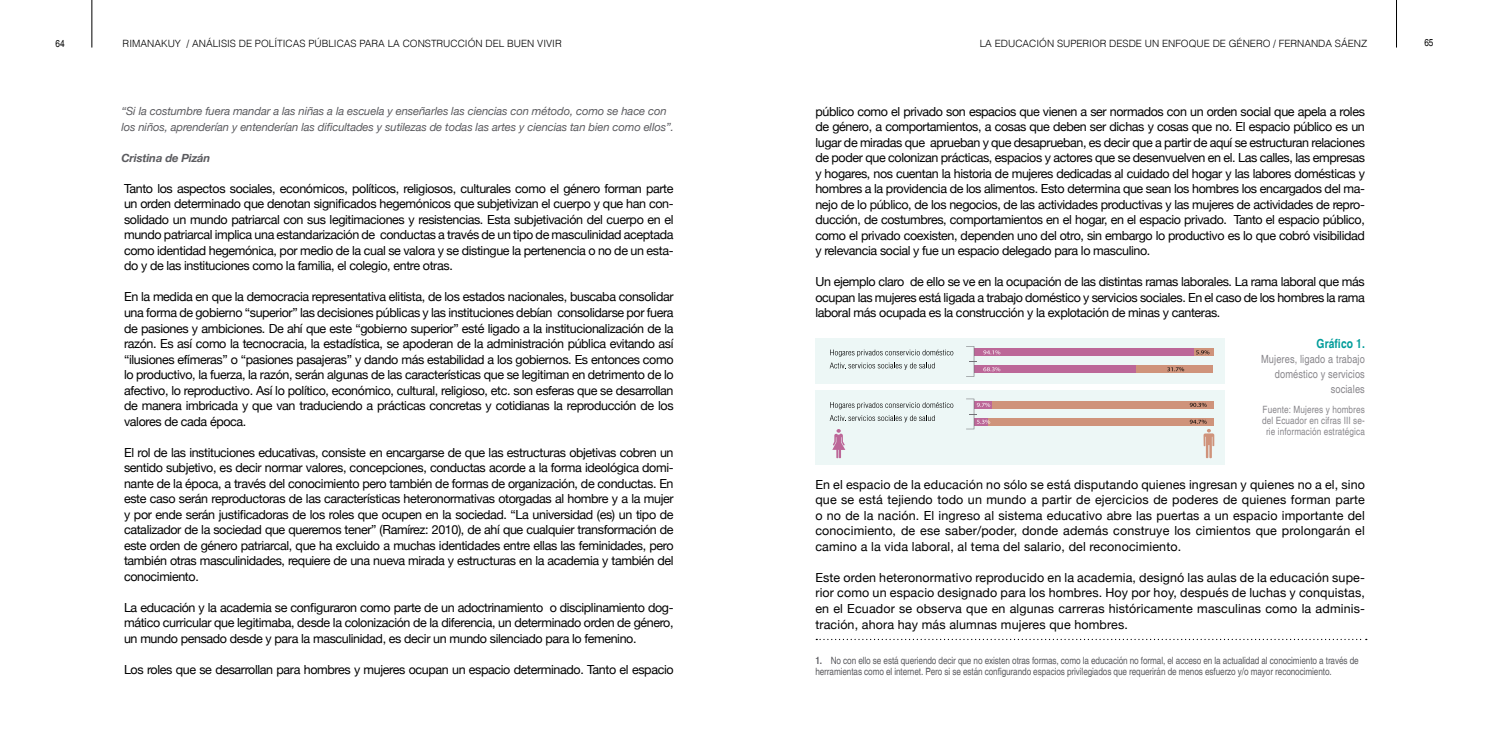
<style>
.page{position:relative;width:1489px;height:745px;background:#fff}
.page>*{position:absolute;margin:0;border:0;box-sizing:border-box;transform-origin:0 0}
.t1{font:12.5px/15.5px "Helvetica Neue";letter-spacing:-.03em;color:#000;text-align:justify}
.t2{font:700 condensed 12.5px "Helvetica";letter-spacing:.01em;color:#009c9a}
.t3{font:italic 11.25px/15.5px "Helvetica Neue";letter-spacing:-.01em;color:#5b5b5f}
.t4{font:condensed 11.25px/15px "Helvetica";letter-spacing:.01em;color:#89878c;text-align:right}
.t5{font:italic 700 11.25px "Helvetica Neue";letter-spacing:-.01em;color:#5b5b5f}
.t6{font:condensed 10px/10.6px "Helvetica";letter-spacing:-.01em;color:#5b5b5f}
.t7{font:300 10px "Helvetica";color:#000}
.t8{font:condensed 10px/11.2px "Helvetica";letter-spacing:.01em;color:#89878c;text-align:center}
.t9{font:condensed 10px "Helvetica";color:#000}
.s1{font-weight:700}
</style>
<div class="page">
<hr style="left:91px;top:0;width:1px;height:47px;background:#000">
<hr style="left:1395px;top:0;width:1px;height:47px;background:#000">
<div style="left:815px;top:338px;width:409px;height:45px;background:#edf7f6"></div>
<div style="left:815px;top:390px;width:409px;height:74px;background:#edf7f6"></div>
<svg style="left:830px;top:349px;width:123px;height:7px"></svg>
<svg style="left:829px;top:362px;width:105px;height:7px"></svg>
<div style="left:974px;top:348px;width:219px;height:8px;background:#bc6798"></div>
<svg style="left:1193px;top:348px;width:20px;height:8px"></svg>
<div style="left:974px;top:365px;width:162px;height:7px;background:#bc6798"></div>
<div style="left:1136px;top:365px;width:77px;height:7px;background:#cf937b"></div>
<svg style="left:966px;top:346px;width:10px;height:30px"></svg>
<svg style="left:983px;top:350px;width:17px;height:4px"></svg>
<svg style="left:983px;top:367px;width:17px;height:4px"></svg>
<svg style="left:1167px;top:367px;width:17px;height:4px"></svg>
<svg style="left:1195px;top:350px;width:14px;height:4px"></svg>
<svg style="left:830px;top:402px;width:123px;height:7px"></svg>
<svg style="left:829px;top:415px;width:105px;height:7px"></svg>
<div style="left:974px;top:401px;width:17px;height:7px;background:#bc6798"></div>
<div style="left:991px;top:401px;width:222px;height:7px;background:#cf937b"></div>
<div style="left:987px;top:417px;width:226px;height:8px;background:#cf937b"></div>
<svg style="left:966px;top:398px;width:24px;height:31px"></svg>
<svg style="left:1189px;top:402px;width:17px;height:5px"></svg>
<svg style="left:832px;top:429px;width:13px;height:29px"></svg>
<svg style="left:1189px;top:419px;width:25px;height:39px"></svg>
<svg style="left:816px;top:638px;width:550px;height:1px"></svg>
<p class="t9" style="left:55px;top:37px;width:11px">64</p>
<p class="t7" style="left:123px;top:37px;width:440px">RIMANAKUY / ANÁLISIS DE POLÍTICAS PÚBLICAS PARA LA CONSTRUCCIÓN DEL BUEN VIVIR</p>
<p class="t7" style="left:979px;top:37px;width:389px">LA EDUCACIÓN SUPERIOR DESDE UN ENFOQUE DE GÉNERO / FERNANDA SÁENZ</p>
<p class="t9" style="left:1424px;top:36px;width:11px">65</p>
<p class="t3" style="left:121px;top:103px;width:554px">“Si la costumbre fuera mandar a las niñas a la escuela y enseñarles las ciencias con método, como se hace con los niños, aprenderían y entenderían las dificultades y sutilezas de todas las artes y ciencias tan bien como ellos”.</p>
<p class="t5" style="left:121px;top:151px;width:91px">Cristina de Pizán</p>
<p class="t1" style="left:124px;top:180px;width:551px">Tanto los aspectos sociales, económicos, políticos, religiosos, culturales como el género forman parte un orden determinado que denotan significados hegemónicos que subjetivizan el cuerpo y que han con&shy;solidado un mundo patriarcal con sus legitimaciones y resistencias. Esta subjetivación del cuerpo en el mundo patriarcal implica una estandarización de conductas a través de un tipo de masculinidad aceptada como identidad hegemónica, por medio de la cual se valora y se distingue la pertenencia o no de un esta&shy;do y de las instituciones como la familia, el colegio, entre otras.</p>
<p class="t1" style="left:124px;top:289px;width:551px">En la medida en que la democracia representativa elitista, de los estados nacionales, buscaba consolidar una forma de gobierno “superior” las decisiones públicas y las instituciones debían consolidarse por fuera de pasiones y ambiciones. De ahí que este “gobierno superior” esté ligado a la institucionalización de la razón. Es así como la tecnocracia, la estadística, se apoderan de la administración pública evitando así “ilusiones efímeras” o “pasiones pasajeras” y dando más estabilidad a los gobiernos. Es entonces como lo productivo, la fuerza, la razón, serán algunas de las características que se legitiman en detrimento de lo afectivo, lo reproductivo. Así lo político, económico, cultural, religioso, etc. son esferas que se desarrollan de manera imbricada y que van traduciendo a prácticas concretas y cotidianas la reproducción de los valores de cada época.</p>
<p class="t1" style="left:124px;top:444px;width:551px">El rol de las instituciones educativas, consiste en encargarse de que las estructuras objetivas cobren un sentido subjetivo, es decir normar valores, concepciones, conductas acorde a la forma ideológica domi&shy;nante de la época, a través del conocimiento pero también de formas de organización, de conductas. En este caso serán reproductoras de las características heteronormativas otorgadas al hombre y a la mujer y por ende serán justificadoras de los roles que ocupen en la sociedad. “La universidad (es) un tipo de catalizador de la sociedad que queremos tener” (Ramírez: 2010), de ahí que cualquier transformación de este orden de género patriarcal, que ha excluido a muchas identidades entre ellas las feminidades, pero también otras masculinidades, requiere de una nueva mirada y estructuras en la academia y también del conocimiento.</p>
<p class="t1" style="left:124px;top:599px;width:551px">La educación y la academia se configuraron como parte de un adoctrinamiento o disciplinamiento dog&shy;mático curricular que legitimaba, desde la colonización de la diferencia, un determinado orden de género, un mundo pensado desde y para la masculinidad, es decir un mundo silenciado para lo femenino.</p>
<p class="t1" style="left:124px;top:661px;width:551px">Los roles que se desarrollan para hombres y mujeres ocupan un espacio determinado. Tanto el espacio</p>
<p class="t1" style="left:815px;top:103px;width:551px">público como el privado son espacios que vienen a ser normados con un orden social que apela a roles de género, a comportamientos, a cosas que deben ser dichas y cosas que no. El espacio público es un lugar de miradas que aprueban y que desaprueban, es decir que a partir de aquí se estructuran relaciones de poder que colonizan prácticas, espacios y actores que se desenvuelven en el. Las calles, las empresas y hogares, nos cuentan la historia de mujeres dedicadas al cuidado del hogar y las labores domésticas y hombres a la providencia de los alimentos. Esto determina que sean los hombres los encargados del ma&shy;nejo de lo público, de los negocios, de las actividades productivas y las mujeres de actividades de repro&shy;ducción, de costumbres, comportamientos en el hogar, en el espacio privado. Tanto el espacio público, como el privado coexisten, dependen uno del otro, sin embargo lo productivo es lo que cobró visibilidad y relevancia social y fue un espacio delegado para lo masculino.</p>
<p class="t1" style="left:815px;top:274px;width:551px">Un ejemplo claro de ello se ve en la ocupación de las distintas ramas laborales. La rama laboral que más ocupan las mujeres está ligada a trabajo doméstico y servicios sociales. En el caso de los hombres la rama laboral más ocupada es la construcción y la explotación de minas y canteras.</p>
<p class="t2" style="left:1316px;top:335px;width:50px">Gráfico 1.</p>
<p class="t4" style="left:1260px;top:351px;width:105px">Mujeres, ligado a trabajo doméstico y servicios sociales</p>
<p class="t8" style="left:1262px;top:403px;width:104px">Fuente: Mujeres y hombres del Ecuador en cifras III se&shy;rie información estratégica</p>
<p class="t1" style="left:815px;top:476px;width:551px">En el espacio de la educación no sólo se está disputando quienes ingresan y quienes no a el, sino que se está tejiendo todo un mundo a partir de ejercicios de poderes de quienes forman parte o no de la nación. El ingreso al sistema educativo abre las puertas a un espacio importante del conocimiento, de ese saber/poder, donde además construye los cimientos que prolongarán el camino a la vida laboral, al tema del salario, del reconocimiento.</p>
<p class="t1" style="left:815px;top:569px;width:551px">Este orden heteronormativo reproducido en la academia, designó las aulas de la educación supe&shy;rior como un espacio designado para los hombres. Hoy por hoy, después de luchas y conquistas, en el Ecuador se observa que en algunas carreras históricamente masculinas como la adminis&shy;tración, ahora hay más alumnas mujeres que hombres.</p>
<p class="t6" style="left:815px;top:654px;width:545px"><span class="s1">1.</span> No con ello se está queriendo decir que no existen otras formas, como la educación no formal, el acceso en la actualidad al conocimiento a través de herramientas como el internet. Pero si se están configurando espacios privilegiados que requerirán de menos esfuerzo y/o mayor reconocimiento.</p>
</div>
